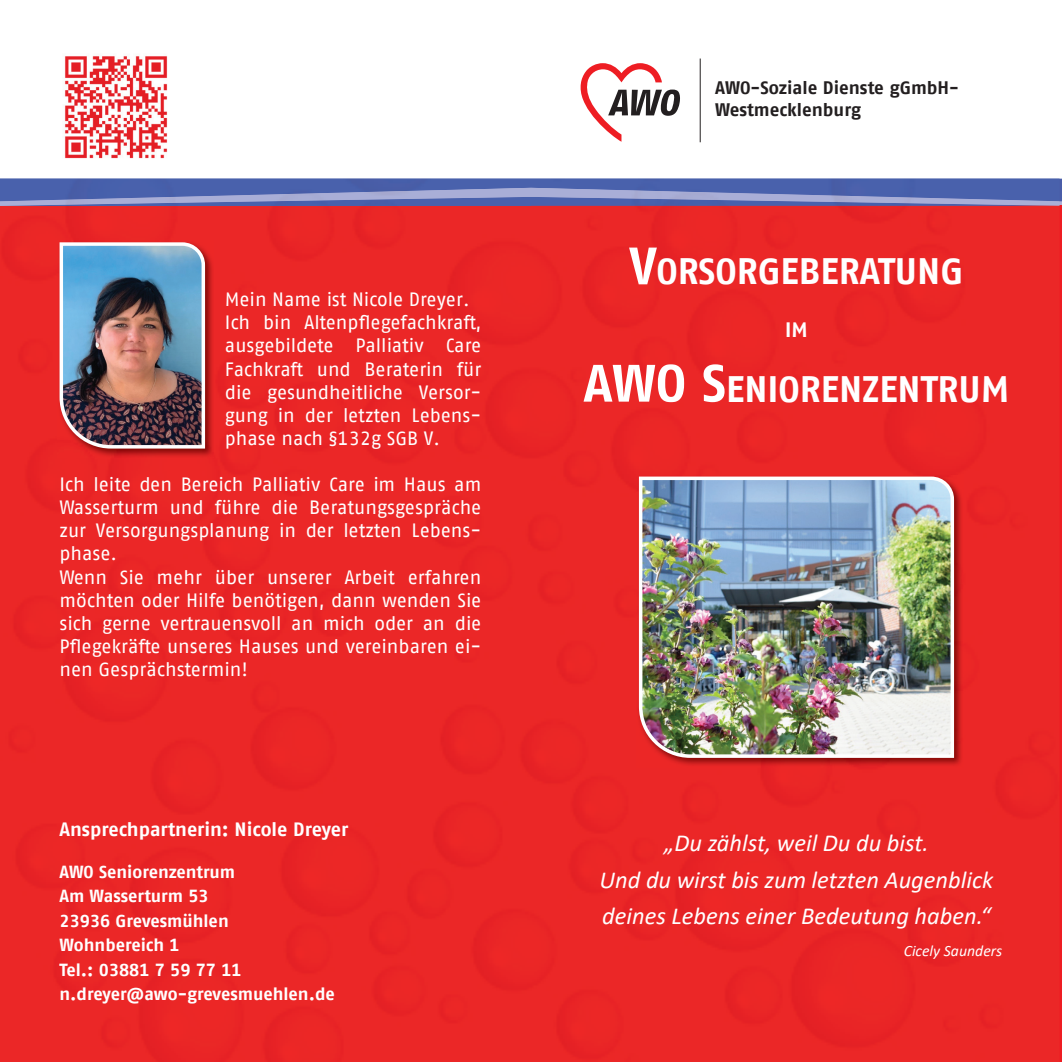
<style>
.page{position:relative;width:1062px;height:1062px;background:#fff}
.page>*{position:absolute;margin:0;border:0;box-sizing:border-box;transform-origin:0 0}
.t1{font:700 36.75px "AWO Fago Office";color:#fff}
.t2{font:italic 24.5px/36.8px "Calibri";color:#fff;text-align:center}
.t3{font:700 20.82px "AWO Fago Office";color:#fff}
.t4{font:19.25px/23.1px "AWO Fago Office";color:#fff}
.t5{font:700 19.25px "AWO Fago Office";letter-spacing:-.005em;color:#fff}
.t6{font:700 18.2px/21.7px "AWO Fago Office";color:#231f20}
.t7{font:700 17.5px/24.5px "AWO Fago Office";color:#fff}
.t8{font:italic 15.75px "Calibri";color:#fff}
.s1{font-size:52.5px}
</style>
<div class="page">
<hr style="left:699px;top:59px;width:1px;height:83px;background:#231f20">
<svg style="left:580px;top:63px;width:100px;height:79px"></svg>
<div style="left:0;top:206px;width:1059px;height:856px;background:#eb2727"></div>
<div style="left:0;top:179px;width:1059px;height:9px;background:#4961ac"></div>
<img style="left:0;top:188px;width:1059px;height:18px">
<img style="left:637px;top:474px;width:326px;height:293px">
<img style="left:637px;top:475px;width:318px;height:284px">
<img style="left:58px;top:240px;width:156px;height:217px">
<img style="left:58px;top:240px;width:149px;height:210px">
<img style="left:64px;top:56px;width:104px;height:103px">
<p class="t4" style="left:225px;top:288px;width:258px">Mein Name ist Nicole Dreyer.<br>Ich bin Altenpflegefachkraft, ausgebildete Palliativ Care<br>Fachkraft und Beraterin für die gesundheitliche Versor&shy;gung in der letzten Lebens&shy;phase nach §132g SGB V.</p>
<p class="t4" style="left:60px;top:473px;width:423px">Ich leite den Bereich Palliativ Care im Haus am Wasserturm und führe die Beratungsgespräche zur Versorgungsplanung in der letzten Lebens&shy;phase.<br>Wenn Sie mehr über unserer Arbeit erfahren möchten oder Hilfe benötigen, dann wenden Sie sich gerne vertrauensvoll an mich oder an die Pflegekräfte unseres Hauses und vereinbaren ei&shy;nen Gesprächstermin!</p>
<p class="t5" style="left:60px;top:817px;width:290px">Ansprechpartnerin: Nicole Dreyer</p>
<p class="t7" style="left:60px;top:859px;width:277px">AWO Seniorenzentrum<br>Am Wasserturm 53<br>23936 Grevesmühlen<br>Wohnbereich 1<br>Tel.: 03881 7 59 77 11 n.dreyer@awo-grevesmuehlen.de</p>
<p class="t6" style="left:715px;top:77px;width:245px">AWO-Soziale Dienste gGmbH-<br>Westmecklenburg</p>
<h1 class="t1" style="left:629px;top:250px;width:335px"><span class="s1">V</span>ORSORGEBERATUNG</h1>
<p class="t3" style="left:785px;top:317px;width:24px">IM</p>
<h1 class="t1" style="left:583px;top:367px;width:427px"><span class="s1">AWO S</span>ENIORENZENTRUM</h1>
<p class="t2" style="left:599px;top:823px;width:395px">„Du zählst, weil Du du bist.<br>Und du wirst bis zum letzten Augenblick deines Lebens einer Bedeutung haben.“</p>
<p class="t8" style="left:903px;top:939px;width:100px">Cicely Saunders</p>
</div>
